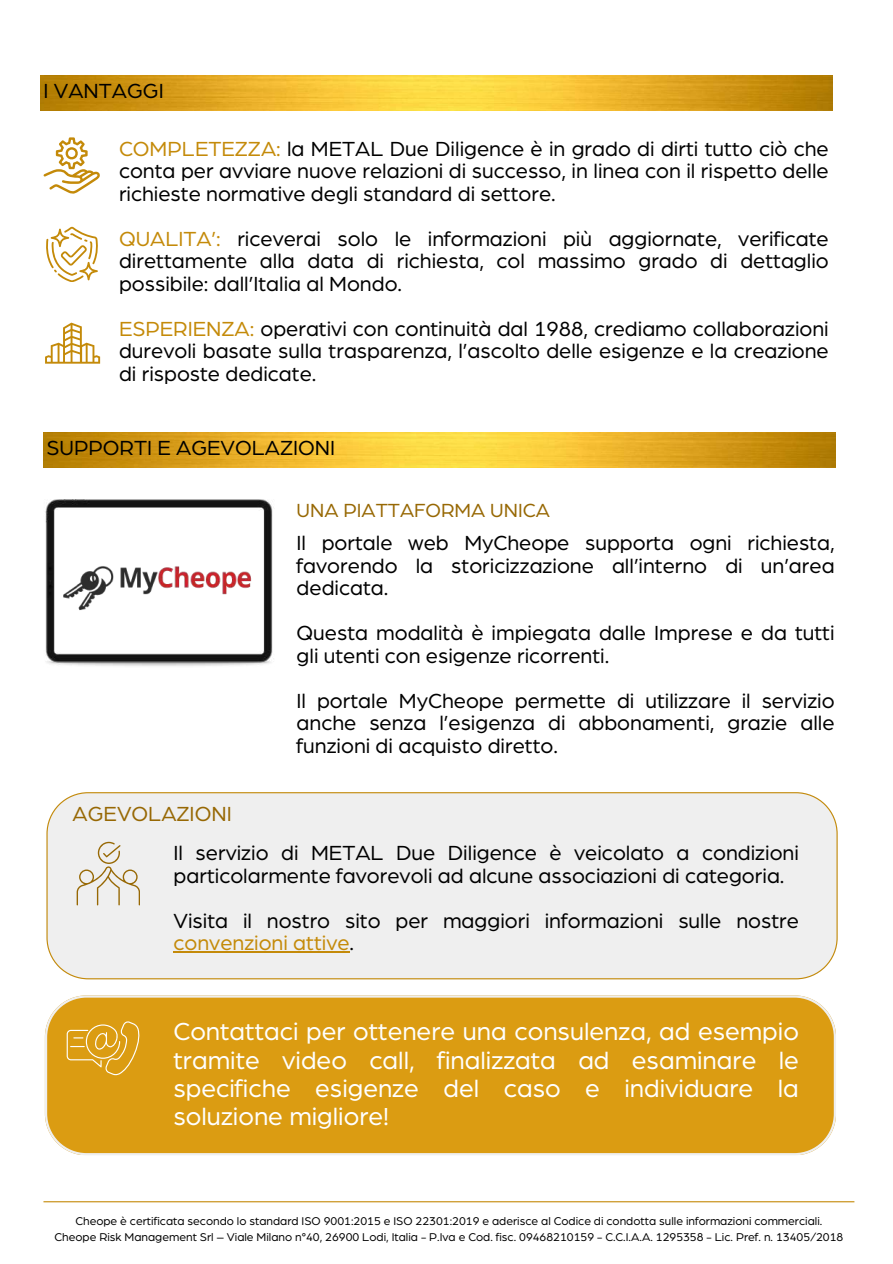
<style>
.page{position:relative;width:893px;height:1264px;background:#fff}
.page>*{position:absolute;margin:0;border:0;box-sizing:border-box;transform-origin:0 0}
.t1{font:26.25px/28.2px "Arboria";color:#fff;text-align:justify}
.t2{font:21.75px/22.5px "Arboria";color:#000;text-align:justify}
.t3{font:21.75px "Arboria";color:#976804}
.t4{font:20.25px "Arboria";color:#976804}
.t5{font:12px/16px "Arboria";color:#000;text-align:center}
.s1{color:#c48a09}
</style>
<div class="page">
<hr style="left:43px;top:1201px;width:811px;height:1px;background:#c48a09">
<img style="left:40px;top:75px;width:792px;height:35px">
<img style="left:45px;top:500px;width:229px;height:166px">
<img style="left:58px;top:558px;width:202px;height:59px">
<svg style="left:43px;top:137px;width:57px;height:57px"></svg>
<svg style="left:46px;top:226px;width:52px;height:56px"></svg>
<svg style="left:45px;top:322px;width:55px;height:41px"></svg>
<img style="left:43px;top:433px;width:792px;height:34px">
<div style="left:46px;top:792px;width:791px;height:187px;background:#efefef"></div>
<svg style="left:77px;top:841px;width:63px;height:64px"></svg>
<div style="left:45px;top:995px;width:791px;height:160px;background:#db9c12"></div>
<svg style="left:67px;top:1021px;width:73px;height:54px;background:#dfa72e"></svg>
<hr style="left:173px;top:951px;width:176px;height:1px;background:#c48a09">
<p class="t2" style="left:43px;top:80px;width:122px">I VANTAGGI</p>
<p class="t2" style="left:119px;top:138px;width:711px"><span class="s1">COMPLETEZZA:</span> la METAL Due Diligence è in grado di dirti tutto ciò che conta per avviare nuove relazioni di successo, in linea con il rispetto delle richieste normative degli standard di settore.</p>
<p class="t2" style="left:119px;top:228px;width:711px"><span class="s1">QUALITA’:</span> riceverai solo le informazioni più aggiornate, verificate direttamente alla data di richiesta, col massimo grado di dettaglio possibile: dall’Italia al Mondo.</p>
<p class="t2" style="left:119px;top:318px;width:711px"><span class="s1">ESPERIENZA:</span> operativi con continuità dal 1988, crediamo collaborazioni durevoli basate sulla trasparenza, l’ascolto delle esigenze e la creazione di risposte dedicate.</p>
<p class="t2" style="left:46px;top:437px;width:290px">SUPPORTI E AGEVOLAZIONI</p>
<p class="t4" style="left:296px;top:500px;width:255px">UNA PIATTAFORMA UNICA</p>
<p class="t3" style="left:73px;top:804px;width:161px">AGEVOLAZIONI</p>
<p class="t2" style="left:296px;top:532px;width:539px">Il portale web MyCheope supporta ogni richiesta, favorendo la storicizzazione all’interno di un’area dedicata.</p>
<p class="t2" style="left:296px;top:622px;width:539px">Questa modalità è impiegata dalle Imprese e da tutti gli utenti con esigenze ricorrenti.</p>
<p class="t2" style="left:296px;top:689px;width:539px">Il portale MyCheope permette di utilizzare il servizio anche senza l’esigenza di abbonamenti, grazie alle funzioni di acquisto diretto.</p>
<p class="t2" style="left:173px;top:842px;width:626px">Il servizio di METAL Due Diligence è veicolato a condizioni particolarmente favorevoli ad alcune associazioni di categoria.</p>
<p class="t2" style="left:173px;top:909px;width:626px">Visita il nostro sito per maggiori informazioni sulle nostre <span class="s1">convenzioni attive</span>.</p>
<p class="t1" style="left:173px;top:1018px;width:626px">Contattaci per ottenere una consulenza, ad esempio tramite video call, finalizzata ad esaminare le specifiche esigenze del caso e individuare la soluzione migliore!</p>
<p class="t5" style="left:54px;top:1213px;width:790px">Cheope è certificata secondo lo standard ISO 9001:2015 e ISO 22301:2019 e aderisce al Codice di condotta sulle informazioni commerciali.<br>Cheope Risk Management Srl – Viale Milano n°40, 26900 Lodi, Italia - P.Iva e Cod. fisc. 09468210159 - C.C.I.A.A. 1295358 - Lic. Pref. n. 13405/2018</p>
</div>
